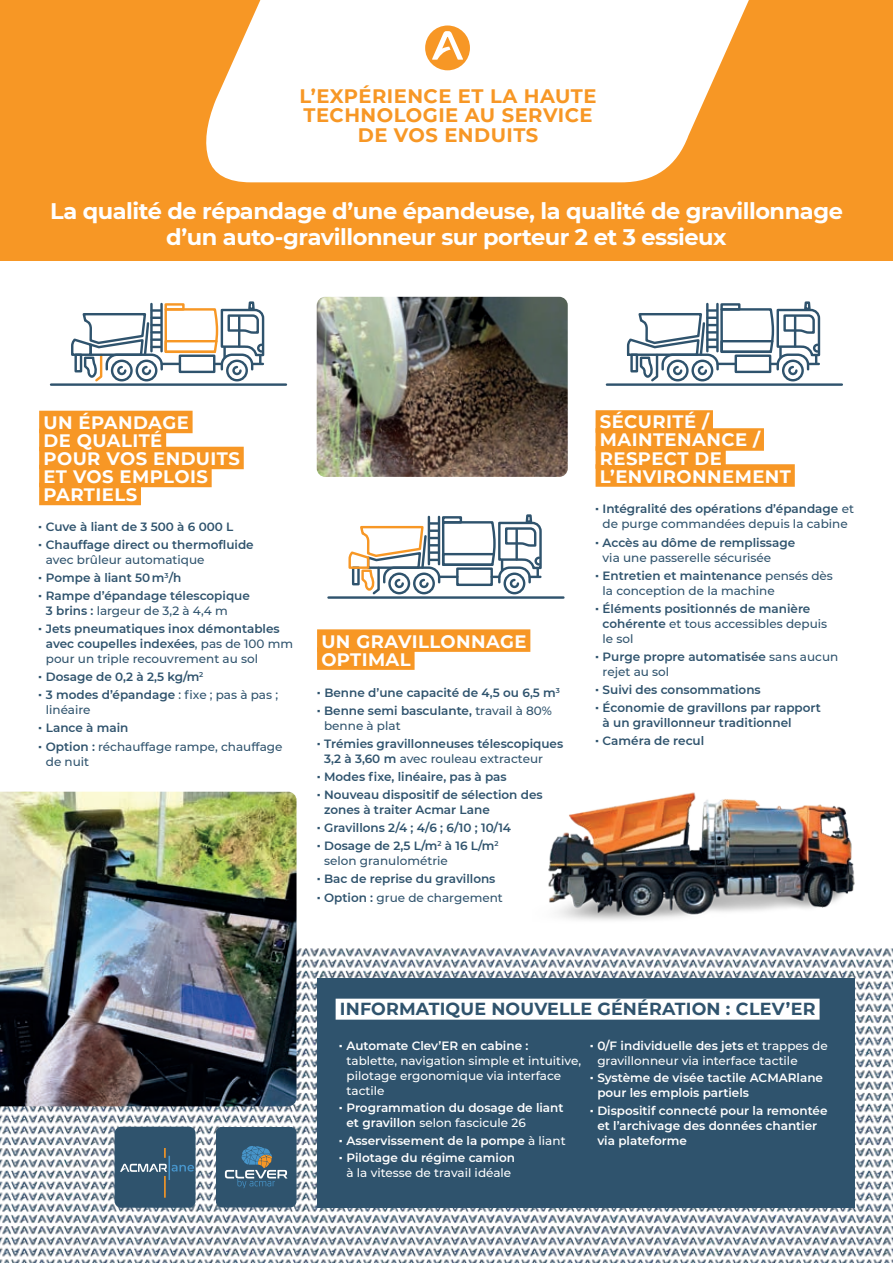
<style>
.page{position:relative;width:893px;height:1263px;background:#fff}
.page>*{position:absolute;margin:0;border:0;box-sizing:border-box;transform-origin:0 0}
.t1{font:700 22.5px/25.8px "Montserrat";letter-spacing:-.02em;color:#fff;text-align:center}
.t2{font:700 19.5px/19.5px "Montserrat";letter-spacing:.025em;color:#f79725;text-align:center}
.t3{font:700 18px/18px "Montserrat";letter-spacing:.025em;color:#fff}
.t4{font:700 17.4px "Montserrat";letter-spacing:.01em;color:#2f536d}
.t5{font:600 12px/18.1px "Montserrat";color:#2f536d}
.t6{font:500 12px/18.1px "Montserrat";color:#2f536d}
.t7{font:600 12px/15px "Montserrat";color:#fff}
.t8{font:500 12px/15px "Montserrat";color:#fff}
.s1{font-family:"Archivo";font-weight:900}
.s2{font-weight:500}
.s3{font-weight:600}
</style>
<div class="page">
<hr style="left:607px;top:383px;width:235px;height:3px;background:#2f536d">
<svg style="left:626px;top:301px;width:195px;height:83px"></svg>
<hr style="left:51px;top:383px;width:235px;height:3px;background:#2f536d">
<svg style="left:69px;top:301px;width:196px;height:83px"></svg>
<hr style="left:328px;top:596px;width:235px;height:3px;background:#2f536d">
<svg style="left:347px;top:514px;width:196px;height:83px"></svg>
<div style="left:317px;top:629px;width:213px;height:23px;background:#f79725"></div>
<div style="left:317px;top:647px;width:98px;height:23px;background:#f79725"></div>
<div style="left:0;top:0;width:893px;height:261px;background:#f79725"></div>
<svg style="left:206px;top:0;width:543px;height:182px;background:#fef2e5"></svg>
<div style="left:425px;top:26px;width:45px;height:44px;background:#f79725;border-radius:50%"></div>
<svg style="left:432px;top:31px;width:31px;height:29px"></svg>
<div style="left:596px;top:410px;width:117px;height:23px;background:#f79725"></div>
<div style="left:596px;top:428px;width:168px;height:23px;background:#f79725"></div>
<div style="left:596px;top:446px;width:130px;height:23px;background:#f79725"></div>
<div style="left:596px;top:464px;width:199px;height:23px;background:#f79725"></div>
<img style="left:0;top:948px;width:893px;height:315px">
<img style="left:317px;top:297px;width:251px;height:180px">
<div style="left:39px;top:411px;width:154px;height:22px;background:#f79725"></div>
<div style="left:39px;top:429px;width:127px;height:22px;background:#f79725"></div>
<div style="left:39px;top:447px;width:205px;height:22px;background:#f79725"></div>
<div style="left:39px;top:465px;width:173px;height:22px;background:#f79725"></div>
<div style="left:39px;top:483px;width:102px;height:22px;background:#f79725"></div>
<svg style="left:216px;top:1127px;width:81px;height:80px;background:#3c5f77"></svg>
<img style="left:548px;top:792px;width:307px;height:129px">
<img style="left:0;top:792px;width:297px;height:314px">
<div style="left:115px;top:1127px;width:81px;height:81px;background:#2f536d;border-radius:7px"></div>
<hr style="left:164px;top:1176px;width:2px;height:22px;background:#f79725">
<svg style="left:120px;top:1148px;width:74px;height:32px"></svg>
<div style="left:317px;top:978px;width:538px;height:230px;background:#2f536d"></div>
<div style="left:336px;top:999px;width:483px;height:21px;background:#fff"></div>
<h2 class="t2" style="left:300px;top:85px;width:298px">L’EXPÉRIENCE ET LA HAUTE<br>TECHNOLOGIE AU SERVICE<br>DE VOS ENDUITS</h2>
<h1 class="t1" style="left:50px;top:197px;width:794px">La qualité de répandage d’une épandeuse, la qualité de gravillonnage d’un auto-gravillonneur sur porteur 2 et 3 essieux</h1>
<h3 class="t3" style="left:43px;top:413px;width:198px">UN ÉPANDAGE<br>DE QUALITÉ<br>POUR VOS ENDUITS<br>ET VOS EMPLOIS<br>PARTIELS</h3>
<p class="t5" style="left:38px;top:517px;width:217px"><span class="s1">∙</span> Cuve à liant de 3 500 à 6 000 L<br><span class="s1">∙</span> Chauffage direct ou thermofluide</p>
<p class="t5" style="left:38px;top:550px;width:213px;text-indent:8px"><span class="s2">avec brûleur automatique<br></span><span class="s1">∙</span> Pompe à liant 50 m<sup>3</sup>/h<br><span class="s1">∙</span> Rampe d’épandage télescopique</p>
<p class="t5" style="left:38px;top:601px;width:243px;text-indent:8px">3 brins : <span class="s2">largeur de 3,2 à 4,4 m<br></span><span class="s1">∙</span> Jets pneumatiques inox démontables</p>
<p class="t6" style="left:46px;top:636px;width:249px;line-height:15px"><span class="s3">avec coupelles indexées</span>, pas de 100 mm pour un triple recouvrement au sol</p>
<p class="t5" style="left:38px;top:667px;width:241px"><span class="s1">∙</span> Dosage de 0,2 à 2,5 kg/m<sup>2<br></sup><span class="s1">∙</span> 3 modes d’épandage <span class="s2">: fixe ; pas à pas ;</span></p>
<p class="t6" style="left:38px;top:700px;width:246px;text-indent:8px">linéaire<br><span class="s1">∙</span> <span class="s3">Lance à main<br></span><span class="s1">∙</span> <span class="s3">Option :</span> réchauffage rampe, chauffage</p>
<p class="t6" style="left:46px;top:752px;width:45px">de nuit</p>
<h3 class="t3" style="left:321px;top:631px;width:207px">UN GRAVILLONNAGE<br>OPTIMAL</h3>
<p class="t5" style="left:317px;top:683px;width:245px"><span class="s1">∙</span> Benne d’une capacité de 4,5 ou 6,5 m<sup>3 </sup><span class="s1">∙</span> Benne semi basculante, <span class="s2">travail à 80%</span></p>
<p class="t5" style="left:317px;top:716px;width:248px;text-indent:7px"><span class="s2">benne à plat<br></span><span class="s1">∙</span> Trémies gravillonneuses télescopiques</p>
<p class="t5" style="left:317px;top:749px;width:228px;text-indent:7px">3,2 à 3,60 m <span class="s2">avec rouleau extracteur </span><span class="s1">∙</span> Modes fixe, linéaire, pas à pas<br><span class="s1">∙</span> Nouveau dispositif de sélection des</p>
<p class="t5" style="left:317px;top:800px;width:196px;text-indent:7px">zones à traiter Acmar Lane<br><span class="s1">∙</span> Gravillons 2/4 ; 4/6 ; 6/10 ; 10/14 <span class="s1">∙</span> Dosage de 2,5 L/m<sup>2</sup> à 16 L/m<sup>2</sup></p>
<p class="t6" style="left:317px;top:851px;width:188px;text-indent:7px">selon granulométrie<br><span class="s1">∙</span> <span class="s3">Bac de reprise du gravillons<br></span><span class="s1">∙</span> <span class="s3">Option :</span> grue de chargement</p>
<h3 class="t3" style="left:600px;top:412px;width:193px">SÉCURITÉ /<br>MAINTENANCE /<br>RESPECT DE<br>L’ENVIRONNEMENT</h3>
<p class="t5" style="left:595px;top:501px;width:261px;line-height:15px;text-align:center"><span class="s1">∙</span> Intégralité des opérations d’épandage <span class="s2">et de purge commandées depuis la cabine</span></p>
<p class="t6" style="left:603px;top:534px;width:194px;line-height:15px;text-indent:-8px"><span class="s1">∙</span> <span class="s3">Accès au dôme de remplissage </span>via une passerelle sécurisée</p>
<p class="t6" style="left:603px;top:567px;width:232px;line-height:15px;text-indent:-8px"><span class="s1">∙</span> <span class="s3">Entretien et maintenance</span> pensés dès la conception de la machine</p>
<p class="t5" style="left:603px;top:600px;width:226px;line-height:15px;text-indent:-8px"><span class="s1">∙</span> Éléments positionnés de manière cohérente <span class="s2">et tous accessibles depuis le sol</span></p>
<p class="t5" style="left:603px;top:648px;width:237px;line-height:15px;text-indent:-8px"><span class="s1">∙</span> Purge propre automatisée <span class="s2">sans aucun rejet au sol</span></p>
<p class="t5" style="left:595px;top:680px;width:227px"><span class="s1">∙</span> Suivi des consommations<br><span class="s1">∙</span> Économie de gravillons par rapport</p>
<p class="t5" style="left:595px;top:713px;width:198px;text-indent:8px">à un gravillonneur traditionnel <span class="s1">∙</span> Caméra de recul</p>
<h3 class="t4" style="left:340px;top:997px;width:477px">INFORMATIQUE NOUVELLE GÉNÉRATION : CLEV’ER</h3>
<p class="t8" style="left:347px;top:1037px;width:236px;text-indent:-8px"><span class="s1">∙</span> <span class="s3">Automate Clev’ER en cabine : </span>tablette, navigation simple et intuitive, pilotage ergonomique via interface tactile</p>
<p class="t7" style="left:347px;top:1100px;width:219px;text-indent:-8px"><span class="s1">∙</span> Programmation du dosage de liant et gravillon <span class="s2">selon fascicule 26</span></p>
<p class="t7" style="left:339px;top:1131px;width:228px;line-height:17.5px"><span class="s1">∙</span> Asservissement de la pompe <span class="s2">à liant </span><span class="s1">∙</span> Pilotage du régime camion</p>
<p class="t8" style="left:347px;top:1165px;width:166px">à la vitesse de travail idéale</p>
<p class="t8" style="left:597px;top:1037px;width:232px;text-indent:-8px"><span class="s1">∙</span> <span class="s3">0/F individuelle des jets</span> et trappes de gravillonneur via interface tactile</p>
<p class="t7" style="left:597px;top:1070px;width:227px;text-indent:-8px"><span class="s1">∙</span> Système de visée tactile ACMARlane pour les emplois partiels</p>
<p class="t7" style="left:597px;top:1102px;width:232px;text-indent:-8px"><span class="s1">∙</span> Dispositif connecté pour la remontée et l’archivage des données chantier via plateforme</p>
</div>
